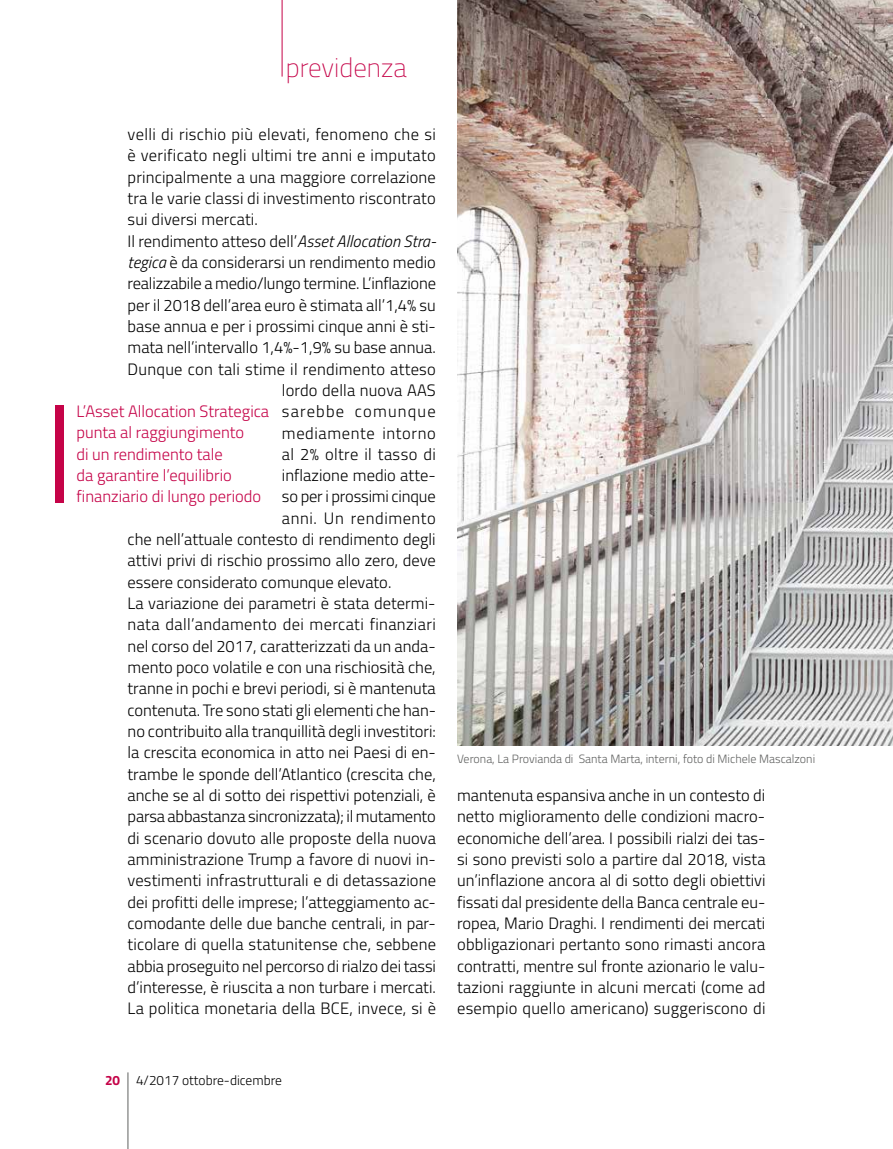
<style>
.page{position:relative;width:893px;height:1149px;background:#fff}
.page>*{position:absolute;margin:0;border:0;box-sizing:border-box;transform-origin:0 0}
.t1{font:100 27px "Titillium";color:#c50348}
.t2{font:300 16.5px/21.3px "Titillium";color:#000;text-align:justify}
.t3{font:300 16.5px/21.3px "Titillium";color:#c50348}
.t4{font:300 16.5px "Titillium";letter-spacing:.02em;color:#000}
.t5{font:300 16.5px "Titillium";letter-spacing:.025em;color:#000}
.t6{font:300 16.5px "Titillium";letter-spacing:.04em;color:#000}
.t7{font:300 16.5px "Titillium";letter-spacing:.035em;color:#000}
.t8{font:300 16.5px "Titillium";letter-spacing:.07em;color:#000}
.t9{font:300 13.5px "Titillium";color:#000}
.t10{font:300 12px "Titillium";color:#606160}
.s1{font-style:italic}
.s2{font-weight:700;color:#c50348}
</style>
<div class="page">
<hr style="left:282px;top:0;width:1px;height:77px;background:#c50348">
<div style="left:55px;top:404px;width:9px;height:98px;background:#c50348"></div>
<img style="left:457px;top:0;width:436px;height:745px">
<hr style="left:128px;top:1071px;width:1px;height:77px;background:#606160">
<h1 class="t1" style="left:286px;top:48px;width:122px">previdenza</h1>
<p class="t5" style="left:128px;top:122px;width:310px">velli di rischio più elevati, fenomeno che si</p>
<p class="t4" style="left:128px;top:143px;width:310px">è verificato negli ultimi tre anni e imputato</p>
<p class="t2" style="left:128px;top:165px;width:310px">principalmente a una maggiore correlazione</p>
<p class="t2" style="left:128px;top:187px;width:310px">tra le varie classi di investimento riscontrato</p>
<p class="t2" style="left:128px;top:208px;width:132px">sui diversi mercati.</p>
<p class="t2" style="left:128px;top:229px;width:310px">Il rendimento atteso dell’<span class="s1">Asset Allocation Stra-</span></p>
<p class="t2" style="left:128px;top:251px;width:310px"><span class="s1">tegica</span> è da considerarsi un rendimento medio</p>
<p class="t2" style="left:128px;top:272px;width:310px">realizzabile a medio/lungo termine. L’inflazione</p>
<p class="t2" style="left:128px;top:293px;width:310px">per il 2018 dell’area euro è stimata all’1,4% su</p>
<p class="t2" style="left:128px;top:314px;width:310px">base annua e per i prossimi cinque anni è sti-</p>
<p class="t2" style="left:128px;top:336px;width:310px">mata nell’intervallo 1,4%-1,9% su base annua.</p>
<p class="t2" style="left:128px;top:357px;width:310px">Dunque con tali stime il rendimento atteso</p>
<p class="t2" style="left:282px;top:378px;width:155px">lordo della nuova AAS</p>
<p class="t8" style="left:282px;top:399px;width:155px">sarebbe comunque</p>
<p class="t6" style="left:282px;top:420px;width:155px">mediamente intorno</p>
<p class="t5" style="left:282px;top:442px;width:155px">al 2% oltre il tasso di</p>
<p class="t2" style="left:282px;top:464px;width:155px">inflazione medio atte-</p>
<p class="t2" style="left:282px;top:485px;width:155px">so per i prossimi cinque</p>
<p class="t7" style="left:282px;top:506px;width:155px">anni. Un rendimento</p>
<p class="t2" style="left:128px;top:527px;width:310px">che nell’attuale contesto di rendimento degli</p>
<p class="t2" style="left:128px;top:549px;width:310px">attivi privi di rischio prossimo allo zero, deve</p>
<p class="t2" style="left:128px;top:570px;width:265px">essere considerato comunque elevato.</p>
<p class="t2" style="left:128px;top:591px;width:310px">La variazione dei parametri è stata determi-</p>
<p class="t4" style="left:128px;top:612px;width:310px">nata dall’andamento dei mercati finanziari</p>
<p class="t2" style="left:128px;top:634px;width:310px">nel corso del 2017, caratterizzati da un anda-</p>
<p class="t2" style="left:128px;top:655px;width:310px">mento poco volatile e con una rischiosità che,</p>
<p class="t2" style="left:128px;top:677px;width:310px">tranne in pochi e brevi periodi, si è mantenuta</p>
<p class="t2" style="left:128px;top:698px;width:310px">contenuta. Tre sono stati gli elementi che han-</p>
<p class="t2" style="left:128px;top:719px;width:310px">no contribuito alla tranquillità degli investitori:</p>
<p class="t2" style="left:128px;top:740px;width:310px">la crescita economica in atto nei Paesi di en-</p>
<p class="t2" style="left:128px;top:762px;width:310px">trambe le sponde dell’Atlantico (crescita che,</p>
<p class="t2" style="left:128px;top:783px;width:310px">anche se al di sotto dei rispettivi potenziali, è</p>
<p class="t2" style="left:128px;top:804px;width:310px">parsa abbastanza sincronizzata); il mutamento</p>
<p class="t2" style="left:128px;top:826px;width:310px">di scenario dovuto alle proposte della nuova</p>
<p class="t2" style="left:128px;top:847px;width:310px">amministrazione Trump a favore di nuovi in-</p>
<p class="t2" style="left:128px;top:868px;width:310px">vestimenti infrastrutturali e di detassazione</p>
<p class="t2" style="left:128px;top:890px;width:310px">dei profitti delle imprese; l’atteggiamento ac-</p>
<p class="t2" style="left:128px;top:911px;width:310px">comodante delle due banche centrali, in par-</p>
<p class="t2" style="left:128px;top:932px;width:310px">ticolare di quella statunitense che, sebbene</p>
<p class="t2" style="left:128px;top:953px;width:310px">abbia proseguito nel percorso di rialzo dei tassi</p>
<p class="t2" style="left:128px;top:975px;width:310px">d’interesse, è riuscita a non turbare i mercati.</p>
<p class="t2" style="left:128px;top:996px;width:310px">La politica monetaria della BCE, invece, si è</p>
<p class="t3" style="left:77px;top:399px;width:194px">L’Asset Allocation Strategica punta al raggiungimento<br>di un rendimento tale<br>da garantire l’equilibrio finanziario di lungo periodo</p>
<p class="t10" style="left:457px;top:750px;width:360px">Verona, La Provianda di Santa Marta, interni, foto di Michele Mascalzoni</p>
<p class="t2" style="left:457px;top:783px;width:310px">mantenuta espansiva anche in un contesto di netto miglioramento delle condizioni macro&shy;economiche dell’area. I possibili rialzi dei tas&shy;si sono previsti solo a partire dal 2018, vista un’inflazione ancora al di sotto degli obiettivi fissati dal presidente della Banca centrale eu&shy;ropea, Mario Draghi. I rendimenti dei mercati obbligazionari pertanto sono rimasti ancora contratti, mentre sul fronte azionario le valu&shy;tazioni raggiunte in alcuni mercati (come ad esempio quello americano) suggeriscono di</p>
<p class="t9" style="left:105px;top:1070px;width:178px"><span class="s2">20</span> 4/2017 ottobre-dicembre</p>
</div>
